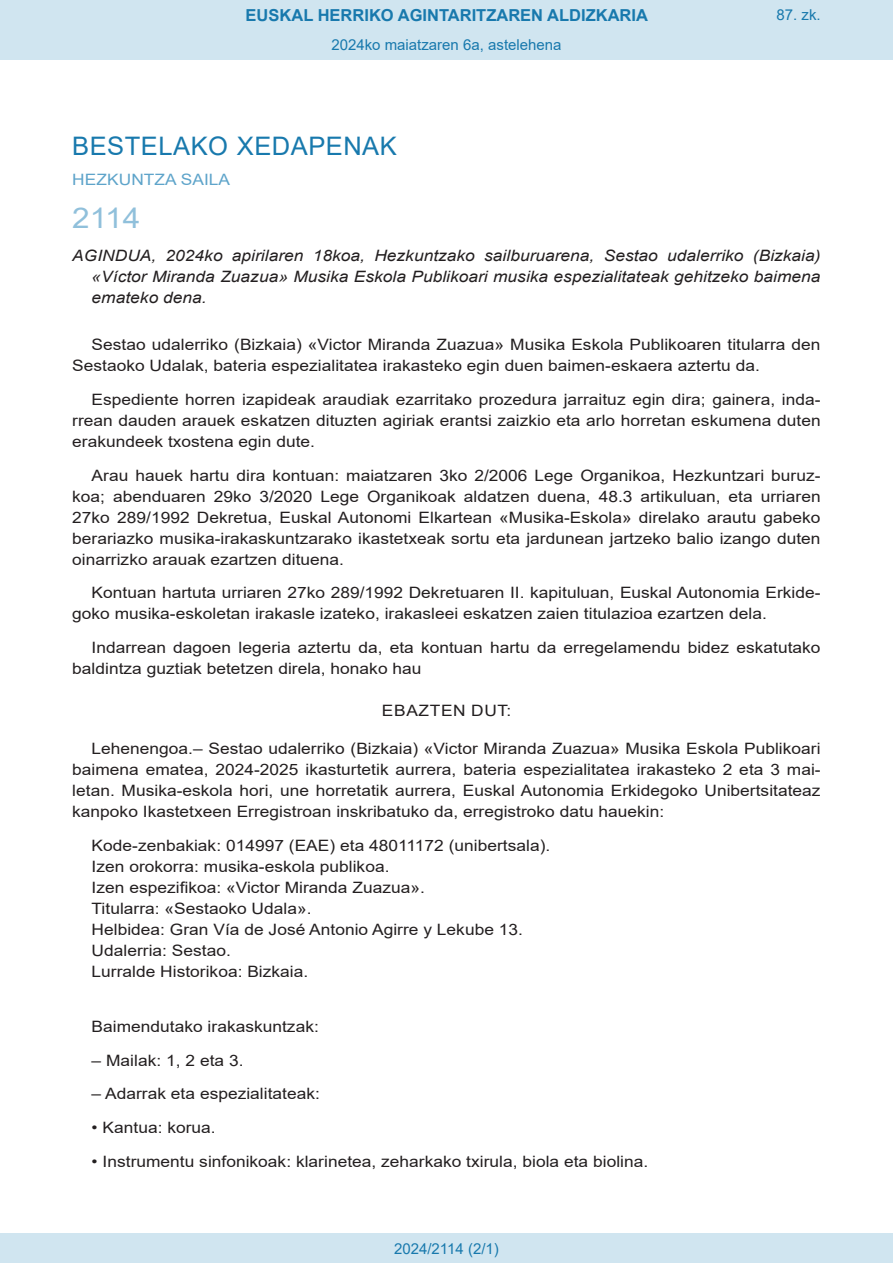
<style>
.page{position:relative;width:893px;height:1263px;background:#fff}
.page>*{position:absolute;margin:0;border:0;box-sizing:border-box;transform-origin:0 0}
.BOPVOrden{font:28.5px "Arial";color:#90c0db;scale:1.11 1}
.BOPVSeccion{font:25.5px "Arial";letter-spacing:.02em;color:#1879ad}
.t1{font:700 16.5px "Arial";color:#1879ad}
.BOPVDetalle{font:15.6px/21px "Arial";color:#231f20;scale:1.11 1}
.BOPVLista{font:15.6px "Arial";color:#231f20;scale:1.11 1}
.BOPVTitulo{font:italic 15.6px/21px "Arial";color:#231f20;text-align:justify;scale:1.11 1}
.BOPVOrganismo{font:15.6px "Arial";letter-spacing:.005em;color:#5ea4ca;scale:1.11 1}
.BOPVClave{font:15.6px "Arial";letter-spacing:.035em;color:#231f20;scale:1.11 1}
.Paginacion_Centro{font:15px "Arial";color:#1879ad}
</style>
<div class="page">
<div style="left:0;top:0;width:893px;height:60px;background:#d0e5f0"></div>
<div style="left:0;top:1233px;width:893px;height:30px;background:#d0e5f0"></div>
<p class="t1" style="left:246px;top:3px;width:404px">EUSKAL HERRIKO AGINTARITZAREN ALDIZKARIA</p>
<p class="Paginacion_Centro" style="left:331px;top:35px;width:232px">2024ko maiatzaren 6a, astelehena</p>
<p class="Paginacion_Centro" style="left:776px;top:5px;width:46px">87. zk.</p>
<p class="BOPVSeccion" style="left:72px;top:128px;width:326px">BESTELAKO XEDAPENAK</p>
<p class="BOPVOrganismo" style="left:72px;top:169px;width:144px">HEZKUNTZA SAILA</p>
<p class="BOPVOrden" style="left:72px;top:198px;width:63px">2114</p>
<p class="BOPVTitulo" style="left:92px;top:246px;width:658px;text-indent:-19px">AGINDUA, 2024ko apirilaren 18koa, Hezkuntzako sailburuarena, Sestao udalerriko (Bizkaia) «Víctor Miranda Zuazua» Musika Eskola Publikoari musika espezialitateak gehitzeko baimena emateko dena.</p>
<p class="BOPVDetalle" style="left:72px;top:334px;width:676px;text-indent:19px">Sestao udalerriko (Bizkaia) «Victor Miranda Zuazua» Musika Eskola Publikoaren titularra den<br>Sestaoko Udalak, bateria espezialitatea irakasteko egin duen baimen-eskaera aztertu da.</p>
<p class="BOPVDetalle" style="left:72px;top:389px;width:676px;text-align:justify;text-indent:19px">Espediente horren izapideak araudiak ezarritako prozedura jarraituz egin dira; gainera, inda&shy;rrean dauden arauek eskatzen dituzten agiriak erantsi zaizkio eta arlo horretan eskumena duten erakundeek txostena egin dute.</p>
<p class="BOPVDetalle" style="left:72px;top:464px;width:676px;text-align:justify;text-indent:19px">Arau hauek hartu dira kontuan: maiatzaren 3ko 2/2006 Lege Organikoa, Hezkuntzari buruz&shy;koa; abenduaren 29ko 3/2020 Lege Organikoak aldatzen duena, 48.3 artikuluan, eta urriaren 27ko 289/1992 Dekretua, Euskal Autonomi Elkartean «Musika-Eskola» direlako arautu gabeko berariazko musika-irakaskuntzarako ikastetxeak sortu eta jardunean jartzeko balio izango duten oinarrizko arauak ezartzen dituena.</p>
<p class="BOPVDetalle" style="left:72px;top:582px;width:676px;text-indent:19px">Kontuan hartuta urriaren 27ko 289/1992 Dekretuaren II. kapituluan, Euskal Autonomia Erkide&shy;goko musika-eskoletan irakasle izateko, irakasleei eskatzen zaien titulazioa ezartzen dela.</p>
<p class="BOPVDetalle" style="left:72px;top:637px;width:676px;text-indent:19px">Indarrean dagoen legeria aztertu da, eta kontuan hartu da erregelamendu bidez eskatutako baldintza guztiak betetzen direla, honako hau</p>
<p class="BOPVClave" style="left:382px;top:700px;width:118px">EBAZTEN DUT:</p>
<p class="BOPVDetalle" style="left:72px;top:738px;width:676px;text-align:justify;text-indent:19px">Lehenengoa.– Sestao udalerriko (Bizkaia) «Victor Miranda Zuazua» Musika Eskola Publikoari baimena ematea, 2024-2025 ikasturtetik aurrera, bateria espezialitatea irakasteko 2 eta 3 mai&shy;letan. Musika-eskola hori, une horretatik aurrera, Euskal Autonomia Erkidegoko Unibertsitateaz kanpoko Ikastetxeen Erregistroan inskribatuko da, erregistroko datu hauekin:</p>
<p class="BOPVLista" style="left:92px;top:835px;width:415px">Kode-zenbakiak: 014997 (EAE) eta 48011172 (unibertsala).</p>
<p class="BOPVLista" style="left:92px;top:856px;width:270px">Izen orokorra: musika-eskola publikoa.</p>
<p class="BOPVLista" style="left:92px;top:877px;width:302px">Izen espezifikoa: «Victor Miranda Zuazua».</p>
<p class="BOPVLista" style="left:92px;top:898px;width:200px">Titularra: «Sestaoko Udala».</p>
<p class="BOPVLista" style="left:92px;top:919px;width:390px">Helbidea: Gran Vía de José Antonio Agirre y Lekube 13.</p>
<p class="BOPVLista" style="left:92px;top:940px;width:127px">Udalerria: Sestao.</p>
<p class="BOPVLista" style="left:92px;top:961px;width:197px">Lurralde Historikoa: Bizkaia.</p>
<p class="BOPVDetalle" style="left:92px;top:1016px;width:206px">Baimendutako irakaskuntzak:</p>
<p class="BOPVDetalle" style="left:92px;top:1049px;width:138px">– Mailak: 1, 2 eta 3.</p>
<p class="BOPVDetalle" style="left:92px;top:1083px;width:207px">– Adarrak eta espezialitateak:</p>
<p class="BOPVDetalle" style="left:92px;top:1117px;width:113px">• Kantua: korua.</p>
<p class="BOPVDetalle" style="left:92px;top:1151px;width:503px">• Instrumentu sinfonikoak: klarinetea, zeharkako txirula, biola eta biolina.</p>
<p class="Paginacion_Centro" style="left:394px;top:1238px;width:106px">2024/2114 (2/1)</p>
</div>
